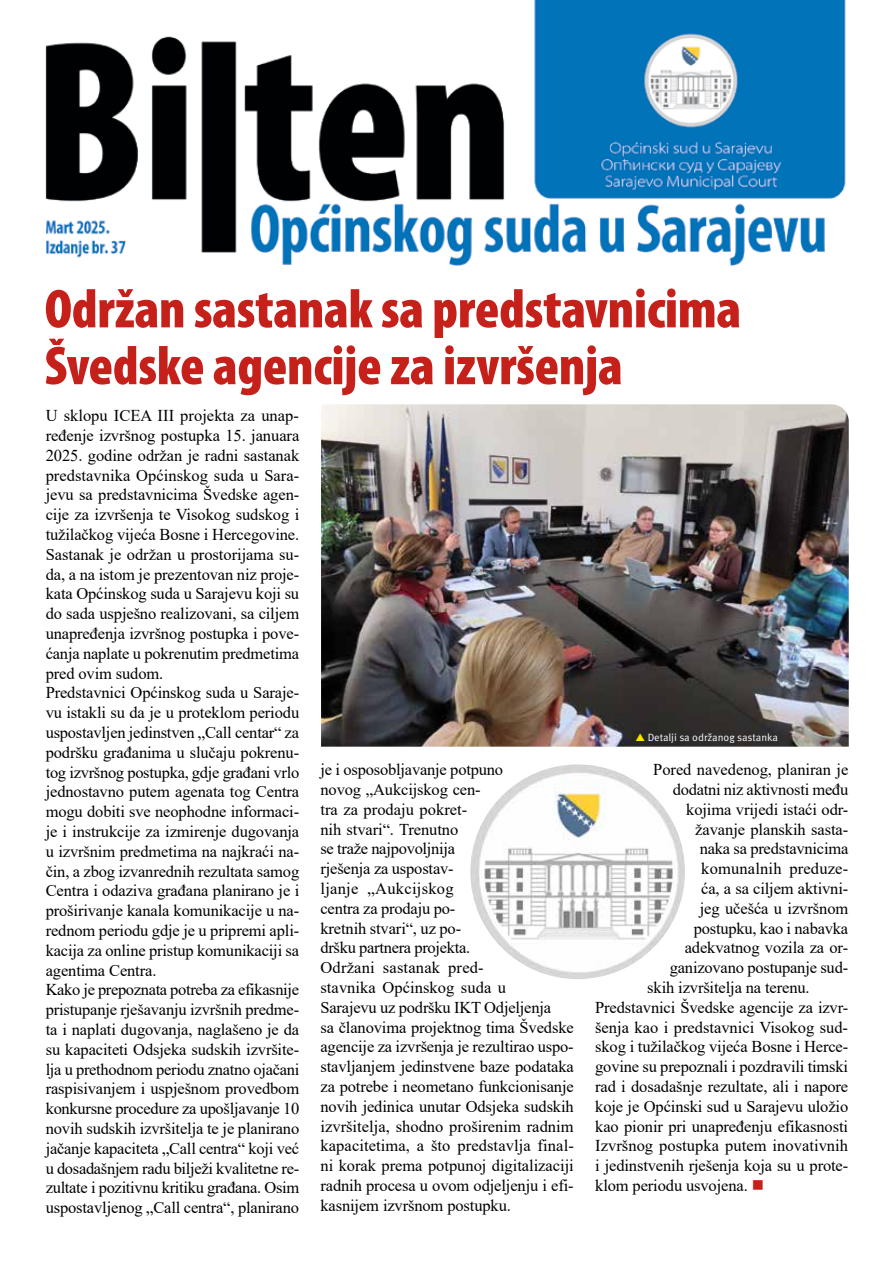
<style>
.page{position:relative;width:893px;height:1263px;background:#fff}
.page>*{position:absolute;margin:0;border:0;box-sizing:border-box;transform-origin:0 0}
.t1{font:900 condensed 55.2px/56.8px "Myriad Pro";letter-spacing:-.005em;color:#c6201b}
.t2{font:16.5px/19.8px "Times New Roman";letter-spacing:-.01em;color:#000}
.t3{font:16.5px "Times New Roman";letter-spacing:.01em;color:#000}
.t4{font:10.5px "Meta Pro";color:#fff}
.s1{color:#c6201b}
</style>
<div class="page">
<img style="left:45px;top:0;width:801px;height:979px">
<img style="left:321px;top:404px;width:528px;height:343px">
<img style="left:470px;top:764px;width:215px;height:215px;border-radius:107px">
<svg style="left:636px;top:733px;width:8px;height:7px"></svg>
<h1 class="t1" style="left:45px;top:281px;width:698px">Održan sastanak sa predstavnicima<br>Švedske agencije za izvršenja</h1>
<p class="t2" style="left:46px;top:405px;width:255px">U sklopu ICEA III projekta za unap&shy;ređenje izvršnog postupka 15. januara 2025. godine održan je radni sastanak predstavnika Općinskog suda u Sara&shy;jevu sa predstavnicima Švedske agen&shy;cije za izvršenja te Visokog sudskog i tužilačkog vijeća Bosne i Hercegovine.<br>Sastanak je održan u prostorijama su&shy;da, a na istom je prezentovan niz proje&shy;kata Općinskog suda u Sarajevu koji su do sada uspješno realizovani, sa ciljem unapređenja izvršnog postupka i pove&shy;ćanja naplate u pokrenutim predmetima pred ovim sudom.<br>Predstavnici Općinskog suda u Saraje&shy;vu istakli su da je u proteklom periodu uspostavljen jedinstven „Call centar“ za podršku građanima u slučaju pokrenu&shy;tog izvršnog postupka, gdje građani vrlo jednostavno putem agenata tog Centra mogu dobiti sve neophodne informaci&shy;je i instrukcije za izmirenje dugovanja u izvršnim predmetima na najkraći na&shy;čin, a zbog izvanrednih rezultata samog Centra i odaziva građana planirano je i proširivanje kanala komunikacije u na&shy;rednom periodu gdje je u pripremi apli&shy;kacija za online pristup komunikaciji sa agentima Centra.<br>Kako je prepoznata potreba za efikasnije pristupanje rješavanju izvršnih predme&shy;ta i naplati dugovanja, naglašeno je da su kapaciteti Odsjeka sudskih izvršite&shy;lja u prethodnom periodu znatno ojačani raspisivanjem i uspješnom provedbom konkursne procedure za upošljavanje 10 novih sudskih izvršitelja te je planirano jačanje kapaciteta „Call centra“ koji već u dosadašnjem radu bilježi kvalitetne re&shy;zultate i pozitivnu kritiku građana. Osim uspostavljenog „Call centra“, planirano</p>
<p class="t4" style="left:648px;top:730px;width:132px">Detalji sa održanog sastanka</p>
<p class="t2" style="left:320px;top:759px;width:255px">je i osposobljavanje potpuno<br>novog „Aukcijskog cen-<br>tra za prodaju pokret-<br>nih stvari“. Trenutno<br>se traže najpovoljnija<br>rješenja za uspostav-<br>ljanje „Aukcijskog<br>centra za prodaju po-<br>kretnih stvari“, uz po-<br>dršku partnera projekta.<br>Održani sastanak pred-<br>stavnika Općinskog suda u<br>Sarajevu uz podršku IKT Odjeljenja<br>sa članovima projektnog tima Švedske agencije za izvršenja je rezultirao uspo&shy;stavljanjem jedinstvene baze podataka za potrebe i neometano funkcionisanje novih jedinica unutar Odsjeka sudskih izvršitelja, shodno proširenim radnim kapacitetima, a što predstavlja final&shy;ni korak prema potpunoj digitalizaciji radnih procesa u ovom odjeljenju i efi&shy;kasnijem izvršnom postupku.</p>
<p class="t2" style="left:653px;top:759px;width:197px">Pored navedenog, planiran je</p>
<p class="t2" style="left:673px;top:779px;width:177px">dodatni niz aktivnosti među</p>
<p class="t2" style="left:686px;top:799px;width:163px">kojima vrijedi istaći odr-</p>
<p class="t2" style="left:695px;top:818px;width:155px">žavanje planskih sasta-</p>
<p class="t2" style="left:700px;top:838px;width:150px">naka sa predstavnicima</p>
<p class="t3" style="left:701px;top:857px;width:148px">komunalnih preduze-</p>
<p class="t2" style="left:701px;top:878px;width:149px">ća, a sa ciljem aktivni-</p>
<p class="t2" style="left:700px;top:898px;width:150px">jeg učešća u izvršnom</p>
<p class="t2" style="left:694px;top:917px;width:156px">postupku, kao i nabavka</p>
<p class="t2" style="left:685px;top:937px;width:165px">adekvatnog vozila za or-</p>
<p class="t2" style="left:670px;top:957px;width:180px">ganizovano postupanje sud-</p>
<p class="t2" style="left:647px;top:977px;width:164px">skih izvršitelja na terenu.</p>
<p class="t2" style="left:595px;top:997px;width:255px">Predstavnici Švedske agencije za izvr-</p>
<p class="t2" style="left:595px;top:1016px;width:254px">šenja kao i predstavnici Visokog sud-</p>
<p class="t2" style="left:595px;top:1036px;width:255px">skog i tužilačkog vijeća Bosne i Herce-</p>
<p class="t2" style="left:595px;top:1056px;width:254px">govine su prepoznali i pozdravili timski</p>
<p class="t2" style="left:595px;top:1076px;width:255px">rad i dosadašnje rezultate, ali i napore</p>
<p class="t2" style="left:595px;top:1096px;width:255px">koje je Općinski sud u Sarajevu uložio</p>
<p class="t2" style="left:595px;top:1115px;width:254px">kao pionir pri unapređenju efikasnosti</p>
<p class="t2" style="left:595px;top:1135px;width:254px">Izvršnog postupka putem inovativnih</p>
<p class="t2" style="left:595px;top:1155px;width:255px">i jedinstvenih rješenja koja su u prote-</p>
<p class="t2" style="left:595px;top:1175px;width:170px">klom periodu usvojena. <span class="s1">■</span></p>
</div>
